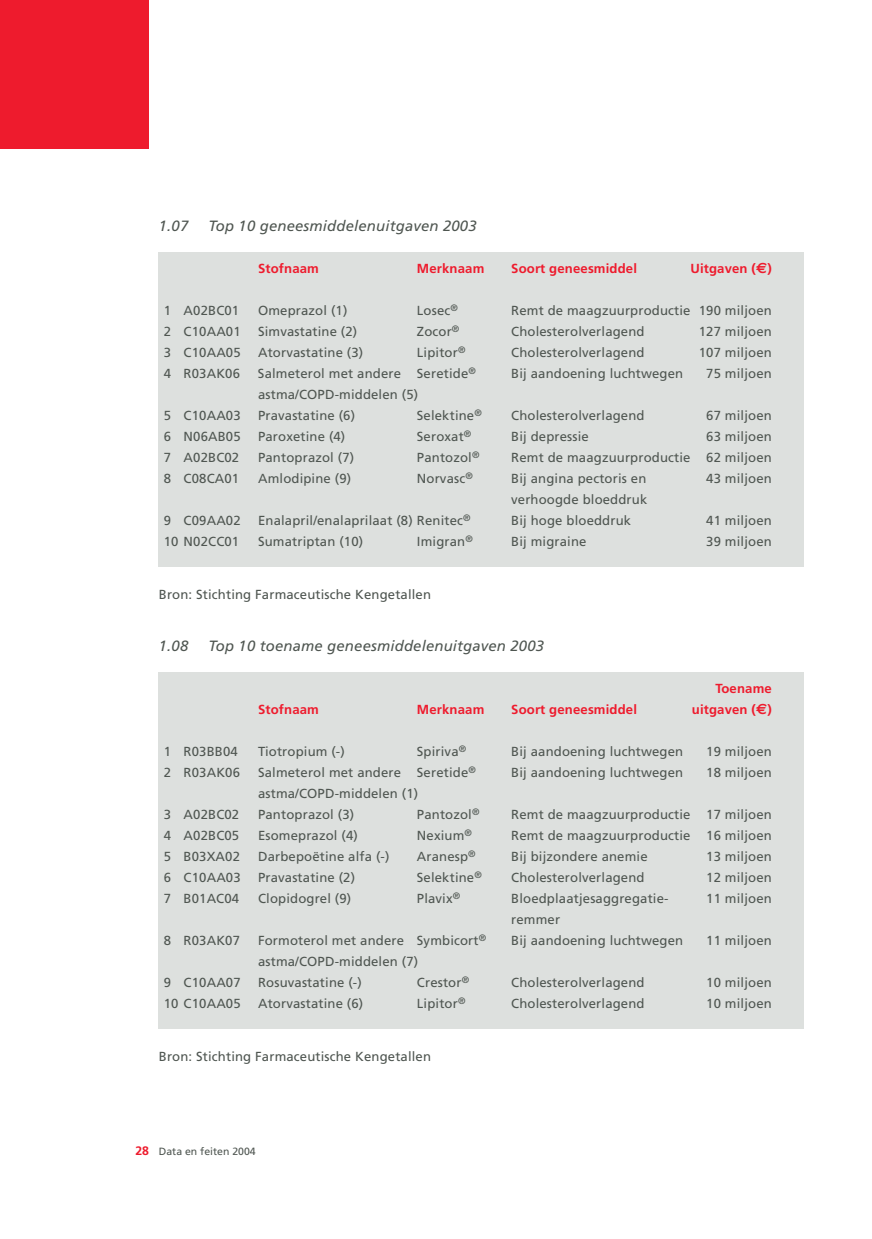
<style>
.page{position:relative;width:872px;height:1239px;background:#fff}
.page>*{position:absolute;margin:0;border:0;box-sizing:border-box;transform-origin:0 0}
.t1{font:italic 14.88px "Frutiger";letter-spacing:.01em;color:#4f5651}
.t2{font:13.12px "Frutiger";letter-spacing:.01em;color:#4f5651}
.t3{font:700 13.12px "Frutiger";letter-spacing:.01em;color:#ee1b2d}
.t4{font:10.5px "Frutiger";color:#4f5651}
.s1{font-family:"Euro Sans";font-size:14.88px}
.s2{font-weight:700;font-size:12.25px;color:#ee1b2d}
</style>
<div class="page">
<div style="left:159px;top:252px;width:645px;height:315px;background:#dde0de"></div>
<div style="left:159px;top:672px;width:645px;height:357px;background:#dde0de"></div>
<div style="left:0;top:0;width:149px;height:149px;background:#ee1b2d"></div>
<p class="t1" style="left:159px;top:220px;width:31px">1.07</p>
<p class="t1" style="left:208px;top:220px;width:270px">Top 10 geneesmiddelenuitgaven 2003</p>
<p class="t3" style="left:258px;top:263px;width:62px">Stofnaam</p>
<p class="t3" style="left:417px;top:263px;width:69px">Merknaam</p>
<p class="t3" style="left:511px;top:263px;width:127px">Soort geneesmiddel</p>
<p class="t3" style="left:690px;top:263px;width:83px">Uitgaven (<span class="s1">€</span>)</p>
<p class="t2" style="left:164px;top:305px;width:77px">1 A02BC01</p>
<p class="t2" style="left:258px;top:305px;width:91px">Omeprazol (1)</p>
<p class="t2" style="left:417px;top:305px;width:42px">Losec<sup>®</sup></p>
<p class="t2" style="left:511px;top:305px;width:262px">Remt de maagzuurproductie 190 miljoen</p>
<p class="t2" style="left:164px;top:326px;width:78px">2 C10AA01</p>
<p class="t2" style="left:258px;top:326px;width:101px">Simvastatine (2)</p>
<p class="t2" style="left:417px;top:326px;width:44px">Zocor<sup>®</sup></p>
<p class="t2" style="left:511px;top:326px;width:135px">Cholesterolverlagend</p>
<p class="t2" style="left:698px;top:326px;width:74px">127 miljoen</p>
<p class="t2" style="left:164px;top:347px;width:78px">3 C10AA05</p>
<p class="t2" style="left:258px;top:347px;width:107px">Atorvastatine (3)</p>
<p class="t2" style="left:417px;top:347px;width:50px">Lipitor<sup>®</sup></p>
<p class="t2" style="left:511px;top:347px;width:135px">Cholesterolverlagend</p>
<p class="t2" style="left:698px;top:347px;width:74px">107 miljoen</p>
<p class="t2" style="left:164px;top:368px;width:78px">4 R03AK06</p>
<p class="t2" style="left:258px;top:368px;width:219px">Salmeterol met andere Seretide<sup>®</sup></p>
<p class="t2" style="left:511px;top:368px;width:173px">Bij aandoening luchtwegen</p>
<p class="t2" style="left:706px;top:368px;width:67px">75 miljoen</p>
<p class="t2" style="left:258px;top:389px;width:161px">astma/COPD-middelen (5)</p>
<p class="t2" style="left:164px;top:410px;width:78px">5 C10AA03</p>
<p class="t2" style="left:258px;top:410px;width:98px">Pravastatine (6)</p>
<p class="t2" style="left:417px;top:410px;width:66px">Selektine<sup>®</sup></p>
<p class="t2" style="left:511px;top:410px;width:135px">Cholesterolverlagend</p>
<p class="t2" style="left:706px;top:410px;width:67px">67 miljoen</p>
<p class="t2" style="left:164px;top:431px;width:78px">6 N06AB05</p>
<p class="t2" style="left:258px;top:431px;width:89px">Paroxetine (4)</p>
<p class="t2" style="left:417px;top:431px;width:56px">Seroxat<sup>®</sup></p>
<p class="t2" style="left:511px;top:431px;width:79px">Bij depressie</p>
<p class="t2" style="left:706px;top:431px;width:67px">63 miljoen</p>
<p class="t2" style="left:164px;top:452px;width:77px">7 A02BC02</p>
<p class="t2" style="left:258px;top:452px;width:98px">Pantoprazol (7)</p>
<p class="t2" style="left:417px;top:452px;width:64px">Pantozol<sup>®</sup></p>
<p class="t2" style="left:511px;top:452px;width:262px">Remt de maagzuurproductie 62 miljoen</p>
<p class="t2" style="left:164px;top:473px;width:77px">8 C08CA01</p>
<p class="t2" style="left:258px;top:473px;width:95px">Amlodipine (9)</p>
<p class="t2" style="left:417px;top:473px;width:57px">Norvasc<sup>®</sup></p>
<p class="t2" style="left:511px;top:473px;width:137px">Bij angina pectoris en</p>
<p class="t2" style="left:706px;top:473px;width:67px">43 miljoen</p>
<p class="t2" style="left:511px;top:494px;width:138px">verhoogde bloeddruk</p>
<p class="t2" style="left:164px;top:515px;width:78px">9 C09AA02</p>
<p class="t2" style="left:258px;top:515px;width:214px">Enalapril/enalaprilaat (8) Renitec<sup>®</sup></p>
<p class="t2" style="left:511px;top:515px;width:121px">Bij hoge bloeddruk</p>
<p class="t2" style="left:706px;top:515px;width:67px">41 miljoen</p>
<p class="t2" style="left:164px;top:536px;width:77px">10 N02CC01</p>
<p class="t2" style="left:258px;top:536px;width:106px">Sumatriptan (10)</p>
<p class="t2" style="left:417px;top:536px;width:57px">Imigran<sup>®</sup></p>
<p class="t2" style="left:511px;top:536px;width:77px">Bij migraine</p>
<p class="t2" style="left:706px;top:536px;width:67px">39 miljoen</p>
<p class="t2" style="left:159px;top:589px;width:274px">Bron: Stichting Farmaceutische Kengetallen</p>
<p class="t1" style="left:159px;top:640px;width:31px">1.08</p>
<p class="t1" style="left:208px;top:640px;width:337px">Top 10 toename geneesmiddelenuitgaven 2003</p>
<p class="t3" style="left:715px;top:683px;width:58px">Toename</p>
<p class="t3" style="left:258px;top:704px;width:62px">Stofnaam</p>
<p class="t3" style="left:417px;top:704px;width:69px">Merknaam</p>
<p class="t3" style="left:511px;top:704px;width:127px">Soort geneesmiddel</p>
<p class="t3" style="left:691px;top:704px;width:81px">uitgaven (<span class="s1">€</span>)</p>
<p class="t2" style="left:164px;top:746px;width:75px">1 R03BB04</p>
<p class="t2" style="left:258px;top:746px;width:88px">Tiotropium (-)</p>
<p class="t2" style="left:417px;top:746px;width:51px">Spiriva<sup>®</sup></p>
<p class="t2" style="left:511px;top:746px;width:173px">Bij aandoening luchtwegen</p>
<p class="t2" style="left:706px;top:746px;width:67px">19 miljoen</p>
<p class="t2" style="left:164px;top:767px;width:78px">2 R03AK06</p>
<p class="t2" style="left:258px;top:767px;width:219px">Salmeterol met andere Seretide<sup>®</sup></p>
<p class="t2" style="left:511px;top:767px;width:173px">Bij aandoening luchtwegen</p>
<p class="t2" style="left:706px;top:767px;width:67px">18 miljoen</p>
<p class="t2" style="left:258px;top:788px;width:161px">astma/COPD-middelen (1)</p>
<p class="t2" style="left:164px;top:809px;width:77px">3 A02BC02</p>
<p class="t2" style="left:258px;top:809px;width:98px">Pantoprazol (3)</p>
<p class="t2" style="left:417px;top:809px;width:64px">Pantozol<sup>®</sup></p>
<p class="t2" style="left:511px;top:809px;width:262px">Remt de maagzuurproductie 17 miljoen</p>
<p class="t2" style="left:164px;top:830px;width:77px">4 A02BC05</p>
<p class="t2" style="left:258px;top:830px;width:101px">Esomeprazol (4)</p>
<p class="t2" style="left:417px;top:830px;width:56px">Nexium<sup>®</sup></p>
<p class="t2" style="left:511px;top:830px;width:262px">Remt de maagzuurproductie 16 miljoen</p>
<p class="t2" style="left:164px;top:851px;width:78px">5 B03XA02</p>
<p class="t2" style="left:258px;top:851px;width:133px">Darbepoëtine alfa (-)</p>
<p class="t2" style="left:417px;top:851px;width:60px">Aranesp<sup>®</sup></p>
<p class="t2" style="left:511px;top:851px;width:138px">Bij bijzondere anemie</p>
<p class="t2" style="left:706px;top:851px;width:67px">13 miljoen</p>
<p class="t2" style="left:164px;top:872px;width:78px">6 C10AA03</p>
<p class="t2" style="left:258px;top:872px;width:98px">Pravastatine (2)</p>
<p class="t2" style="left:417px;top:872px;width:66px">Selektine<sup>®</sup></p>
<p class="t2" style="left:511px;top:872px;width:135px">Cholesterolverlagend</p>
<p class="t2" style="left:706px;top:872px;width:67px">12 miljoen</p>
<p class="t2" style="left:164px;top:893px;width:77px">7 B01AC04</p>
<p class="t2" style="left:258px;top:893px;width:95px">Clopidogrel (9)</p>
<p class="t2" style="left:417px;top:893px;width:45px">Plavix<sup>®</sup></p>
<p class="t2" style="left:511px;top:893px;width:159px">Bloedplaatjesaggregatie-</p>
<p class="t2" style="left:706px;top:893px;width:67px">11 miljoen</p>
<p class="t2" style="left:511px;top:914px;width:50px">remmer</p>
<p class="t2" style="left:164px;top:935px;width:78px">8 R03AK07</p>
<p class="t2" style="left:258px;top:935px;width:230px">Formoterol met andere Symbicort<sup>®</sup></p>
<p class="t2" style="left:511px;top:935px;width:173px">Bij aandoening luchtwegen</p>
<p class="t2" style="left:706px;top:935px;width:67px">11 miljoen</p>
<p class="t2" style="left:258px;top:956px;width:161px">astma/COPD-middelen (7)</p>
<p class="t2" style="left:164px;top:977px;width:78px">9 C10AA07</p>
<p class="t2" style="left:258px;top:977px;width:105px">Rosuvastatine (-)</p>
<p class="t2" style="left:417px;top:977px;width:54px">Crestor<sup>®</sup></p>
<p class="t2" style="left:511px;top:977px;width:135px">Cholesterolverlagend</p>
<p class="t2" style="left:706px;top:977px;width:67px">10 miljoen</p>
<p class="t2" style="left:164px;top:998px;width:78px">10 C10AA05</p>
<p class="t2" style="left:258px;top:998px;width:107px">Atorvastatine (6)</p>
<p class="t2" style="left:417px;top:998px;width:50px">Lipitor<sup>®</sup></p>
<p class="t2" style="left:511px;top:998px;width:135px">Cholesterolverlagend</p>
<p class="t2" style="left:706px;top:998px;width:67px">10 miljoen</p>
<p class="t2" style="left:159px;top:1051px;width:274px">Bron: Stichting Farmaceutische Kengetallen</p>
<p class="t4" style="left:135px;top:1147px;width:122px"><span class="s2">28</span> Data en feiten 2004</p>
</div>
